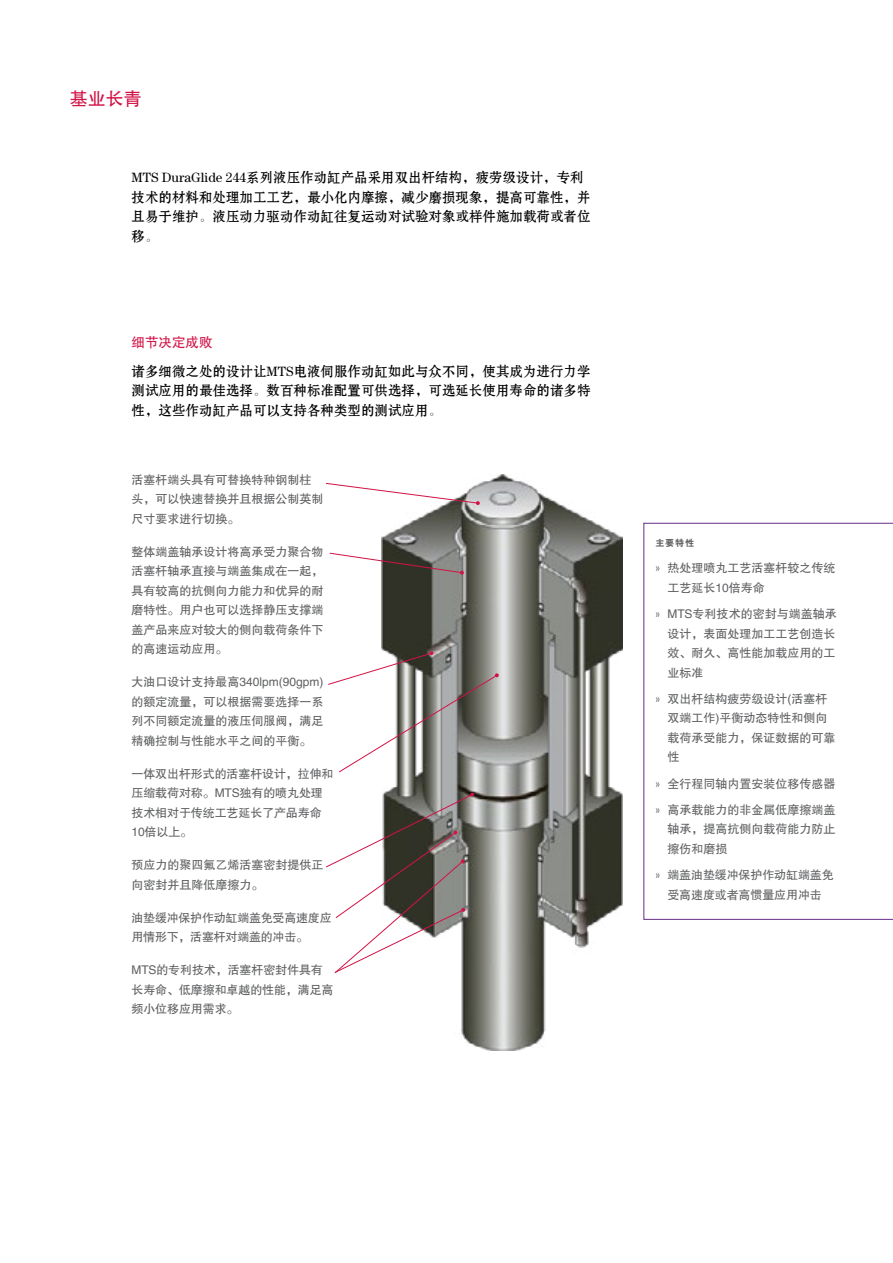
<style>
.page{position:relative;width:893px;height:1263px;background:#fff}
.page>*{position:absolute;margin:0;border:0;box-sizing:border-box;transform-origin:0 0}
.t1{font:18px "FZHTJW GB1 0";color:#d31245}
.t2{font:13.5px/19.5px "FZSHJW GB1 0";color:#000}
.t3{font:13.5px "FZHTJW GB1 0";color:#d31245}
.t4{font:12px/19.5px "FZHTJW GB1 0";color:#5f6062}
.t5{font:12px/19.5px "FZHTJW GB1 0";letter-spacing:-.02em;color:#5f6062}
.t6{font:9px "FZDHTJW GB1 0";color:#5f6062}
.s1{font-family:"Univers";font-weight:300;font-stretch:condensed}
</style>
<div class="page">
<img style="left:381px;top:474px;width:242px;height:576px">
<svg style="left:326px;top:482px;width:154px;height:23px"></svg>
<svg style="left:328px;top:651px;width:171px;height:122px"></svg>
<svg style="left:329px;top:552px;width:135px;height:23px"></svg>
<div style="left:643px;top:523px;width:250px;height:397px;border:1px solid #652d89"></div>
<svg style="left:326px;top:793px;width:148px;height:181px"></svg>
<h1 class="t1" style="left:70px;top:89px;width:74px">基业长青</h1>
<p class="t2" style="left:132px;top:168px;width:461px">MTS DuraGlide 244系列液压作动缸产品采用双出杆结构，疲劳级设计，专利技术的材料和处理加工工艺，最小化内摩擦，减少磨损现象，提高可靠性，并且易于维护。液压动力驱动作动缸往复运动对试验对象或样件施加载荷或者位移。</p>
<p class="t3" style="left:132px;top:335px;width:82px">细节决定成败</p>
<p class="t2" style="left:132px;top:362px;width:461px;text-align:justify">诸多细微之处的设计让MTS电液伺服作动缸如此与众不同，使其成为进行力学测试应用的最佳选择。数百种标准配置可供选择，可选延长使用寿命的诸多特性，这些作动缸产品可以支持各种类型的测试应用。</p>
<p class="t4" style="left:132px;top:470px;width:193px">活塞杆端头具有可替换特种钢制柱头，可以快速替换并且根据公制英制尺寸要求进行切换。</p>
<p class="t4" style="left:132px;top:542px;width:193px;text-align:justify">整体端盖轴承设计将高承受力聚合物活塞杆轴承直接与端盖集成在一起，具有较高的抗侧向力能力和优异的耐磨特性。用户也可以选择静压支撑端盖产品来应对较大的侧向载荷条件下的高速运动应用。</p>
<p class="t4" style="left:132px;top:673px;width:193px;text-align:justify">大油口设计支持最高340lpm(90gpm)的额定流量，可以根据需要选择一系列不同额定流量的液压伺服阀，满足精确控制与性能水平之间的平衡。</p>
<p class="t4" style="left:132px;top:764px;width:204px">一体双出杆形式的活塞杆设计，拉伸和压缩载荷对称。MTS独有的喷丸处理技术相对于传统工艺延长了产品寿命<br>10倍以上。</p>
<p class="t4" style="left:132px;top:856px;width:193px">预应力的聚四氟乙烯活塞密封提供正向密封并且降低摩擦力。</p>
<p class="t5" style="left:132px;top:908px;width:202px">油垫缓冲保护作动缸端盖免受高速度应用情形下，活塞杆对端盖的冲击。</p>
<p class="t4" style="left:132px;top:961px;width:204px">MTS的专利技术，活塞杆密封件具有长寿命、低摩擦和卓越的性能，满足高频小位移应用需求。</p>
<p class="t6" style="left:655px;top:538px;width:40px">主要特性</p>
<p class="t4" style="left:667px;top:559px;width:169px;text-indent:-12px"><span class="s1">»</span> 热处理喷丸工艺活塞杆较之传统工艺延长10倍寿命</p>
<p class="t4" style="left:667px;top:604px;width:171px;text-align:justify;text-indent:-12px"><span class="s1">»</span> MTS专利技术的密封与端盖轴承设计，表面处理加工工艺创造长效、耐久、高性能加载应用的工业标准</p>
<p class="t4" style="left:667px;top:689px;width:169px;text-indent:-12px"><span class="s1">»</span> 双出杆结构疲劳级设计(活塞杆双端工作)平衡动态特性和侧向载荷承受能力，保证数据的可靠性</p>
<p class="t4" style="left:655px;top:770px;width:181px;line-height:26.2px"><span class="s1">»</span> 全行程同轴内置安装位移传感器<span class="s1">»</span> 高承载能力的非金属低摩擦端盖</p>
<p class="t4" style="left:667px;top:820px;width:169px">轴承，提高抗侧向载荷能力防止擦伤和磨损</p>
<p class="t4" style="left:655px;top:865px;width:180px;text-align:center"><span class="s1">»</span> 端盖油垫缓冲保护作动缸端盖免受高速度或者高惯量应用冲击</p>
</div>
